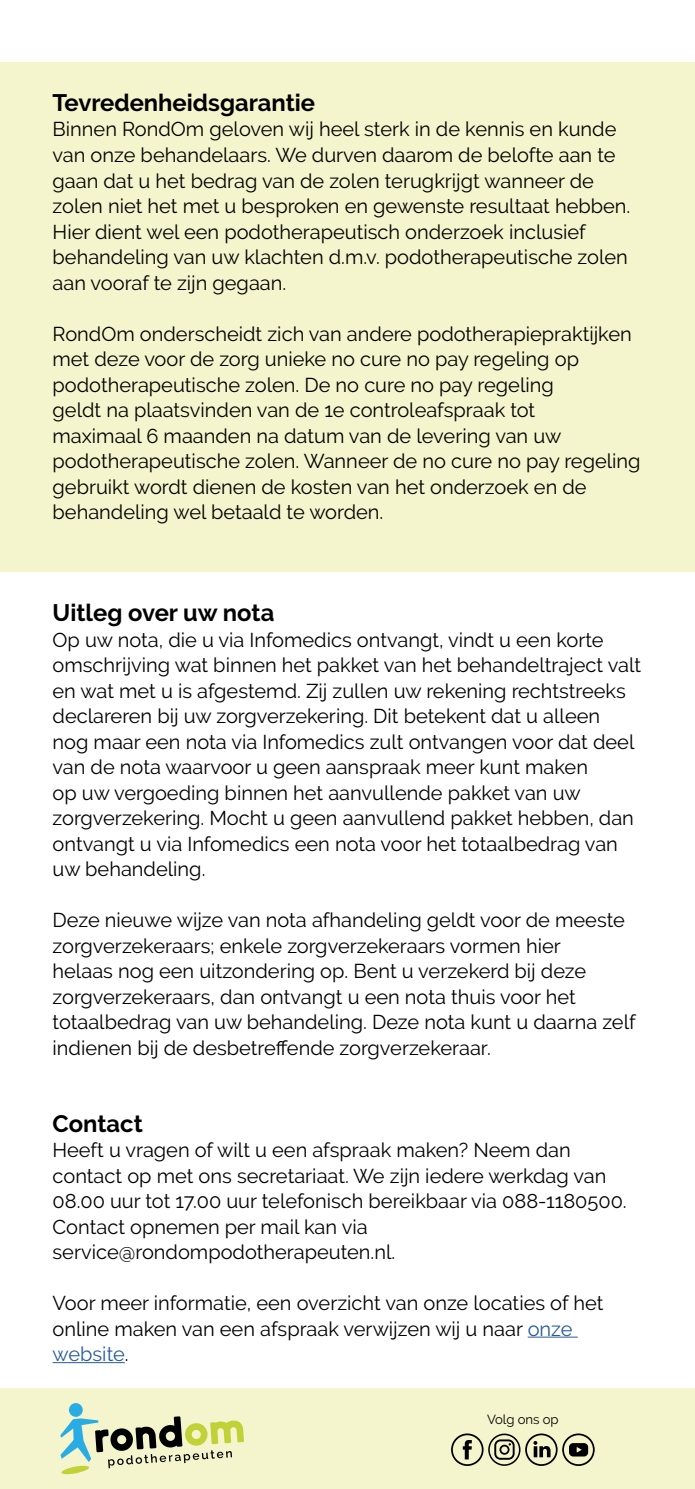
<style>
.page{position:relative;width:695px;height:1489px;background:#fff}
.page>*{position:absolute;margin:0;border:0;box-sizing:border-box;transform-origin:0 0}
.t1{font:700 23.75px "Raleway";color:#000}
.t2{font:20px/25.5px "Raleway";color:#000}
.t3{font:13.25px "Raleway";letter-spacing:-.005em;color:#000}
.s1{color:#275b9b}
</style>
<div class="page">
<div style="left:0;top:62px;width:694px;height:509px;background:#f4f4cd"></div>
<div style="left:0;top:1388px;width:694px;height:100px;background:#f4f4cd"></div>
<div style="left:69px;top:1402px;width:14px;height:14px;background:#29abe3;border-radius:50%"></div>
<svg style="left:60px;top:1416px;width:184px;height:57px"></svg>
<svg style="left:451px;top:1433px;width:143px;height:32px"></svg>
<hr style="left:527px;top:1336px;width:50px;height:1px;background:#275b9b">
<hr style="left:53px;top:1361px;width:72px;height:1px;background:#275b9b">
<p class="t1" style="left:53px;top:89px;width:264px">Tevredenheidsgarantie</p>
<p class="t2" style="left:53px;top:117px;width:579px">Binnen RondOm geloven wij heel sterk in de kennis en kunde van onze behandelaars. We durven daarom de belofte aan te gaan dat u het bedrag van de zolen terugkrijgt wanneer de zolen niet het met u besproken en gewenste resultaat hebben.<br>Hier dient wel een podotherapeutisch onderzoek inclusief behandeling van uw klachten d.m.v. podotherapeutische zolen aan vooraf te zijn gegaan.</p>
<p class="t2" style="left:53px;top:321px;width:589px">RondOm onderscheidt zich van andere podotherapiepraktijken met deze voor de zorg unieke no cure no pay regeling op podotherapeutische zolen. De no cure no pay regeling<br>geldt na plaatsvinden van de 1e controleafspraak tot<br>maximaal 6 maanden na datum van de levering van uw podotherapeutische zolen. Wanneer de no cure no pay regeling gebruikt wordt dienen de kosten van het onderzoek en de behandeling wel betaald te worden.</p>
<p class="t1" style="left:53px;top:599px;width:223px">Uitleg over uw nota</p>
<p class="t2" style="left:53px;top:627px;width:590px">Op uw nota, die u via Infomedics ontvangt, vindt u een korte omschrijving wat binnen het pakket van het behandeltraject valt en wat met u is afgestemd. Zij zullen uw rekening rechtstreeks declareren bij uw zorgverzekering. Dit betekent dat u alleen<br>nog maar een nota via Infomedics zult ontvangen voor dat deel van de nota waarvoor u geen aanspraak meer kunt maken<br>op uw vergoeding binnen het aanvullende pakket van uw zorgverzekering. Mocht u geen aanvullend pakket hebben, dan ontvangt u via Infomedics een nota voor het totaalbedrag van uw behandeling.</p>
<p class="t2" style="left:53px;top:907px;width:584px">Deze nieuwe wijze van nota afhandeling geldt voor de meeste zorgverzekeraars; enkele zorgverzekeraars vormen hier<br>helaas nog een uitzondering op. Bent u verzekerd bij deze zorgverzekeraars, dan ontvangt u een nota thuis voor het totaalbedrag van uw behandeling. Deze nota kunt u daarna zelf indienen bij de desbetreffende zorgverzekeraar.</p>
<p class="t1" style="left:53px;top:1109px;width:92px">Contact</p>
<p class="t2" style="left:53px;top:1137px;width:575px">Heeft u vragen of wilt u een afspraak maken? Neem dan contact op met ons secretariaat. We zijn iedere werkdag van 08.00 uur tot 17.00 uur telefonisch bereikbaar via 088-1180500.<br>Contact opnemen per mail kan via service@rondompodotherapeuten.nl.</p>
<p class="t2" style="left:53px;top:1290px;width:552px">Voor meer informatie, een overzicht van onze locaties of het online maken van een afspraak verwijzen wij u naar <span class="s1">onze website</span>.</p>
<p class="t3" style="left:487px;top:1411px;width:73px">Volg ons op</p>
</div>
